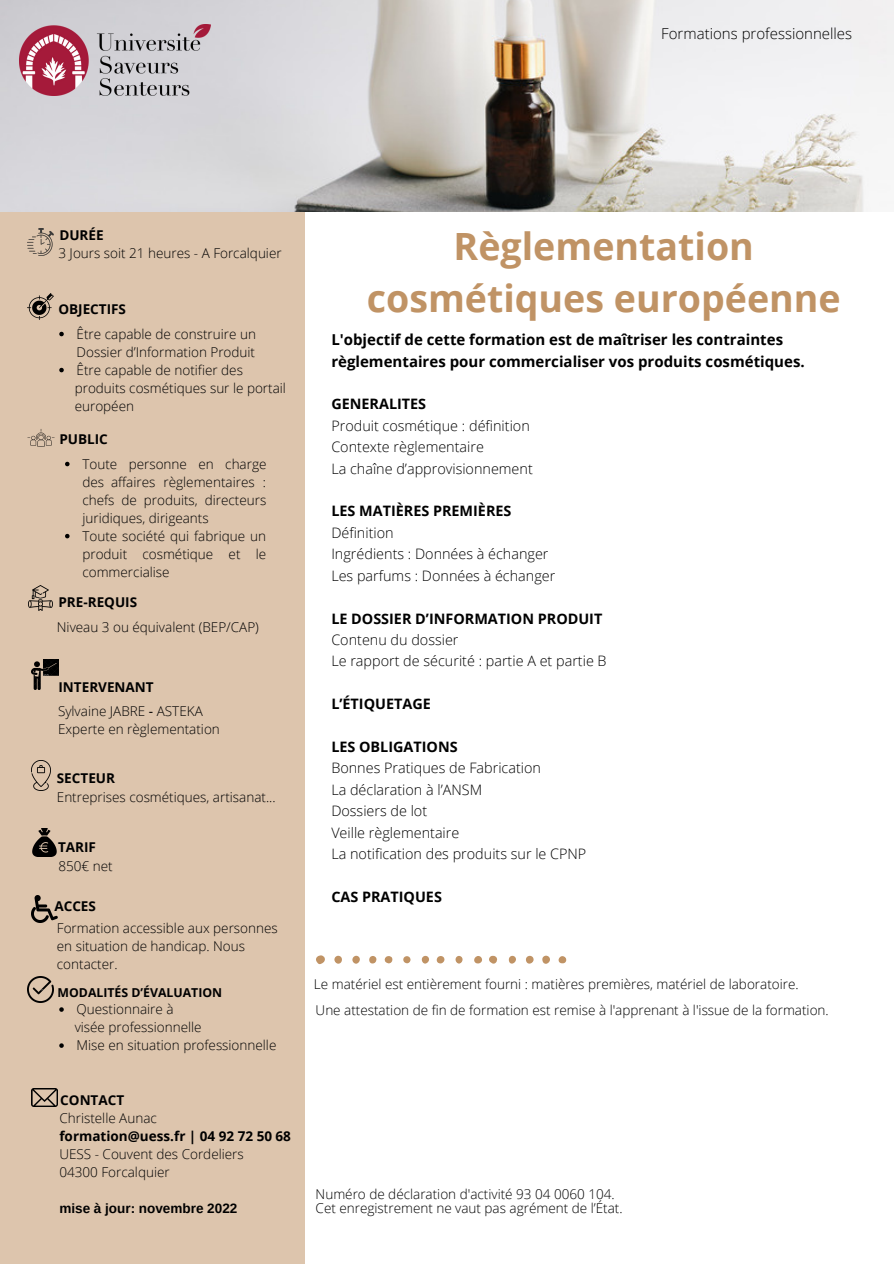
<style>
.page{position:relative;width:894px;height:1264px;background:#fff}
.page>*{position:absolute;margin:0;border:0;box-sizing:border-box;transform-origin:0 0}
.t1{font:700 37.5px/51.8px "Open Sans";color:#c09365;text-align:center}
.t2{font:700 15px/21.5px "Open Sans";color:#000}
.t3{font:300 15px "Open Sans";color:#000}
.t4{font:300 14.4px/21.5px "Open Sans";color:#000}
.t5{font:700 14.4px "Open Sans";color:#000}
.t6{font:300 13.5px/18px "Open Sans";color:#000}
.t7{font:700 13.5px "Open Sans";color:#000}
.t8{font:700 13.5px "Arimo";color:#000}
.t9{font:700 12.3px "Open Sans";color:#000}
.s1{font-family:"Noto Sans";font-weight:400}
</style>
<div class="page">
<div style="left:0;top:206px;width:304px;height:1057px;background:#ddc5ad"></div>
<img style="left:27px;top:228px;width:26px;height:27px">
<img style="left:28px;top:294px;width:26px;height:26px">
<svg style="left:27px;top:429px;width:27px;height:18px"></svg>
<img style="left:28px;top:585px;width:25px;height:25px">
<img style="left:32px;top:659px;width:27px;height:30px">
<img style="left:33px;top:828px;width:23px;height:28px">
<img style="left:31px;top:895px;width:26px;height:27px">
<img style="left:28px;top:976px;width:26px;height:26px">
<img style="left:32px;top:1088px;width:26px;height:18px">
<svg style="left:316px;top:955px;width:9px;height:9px"></svg>
<svg style="left:489px;top:955px;width:8px;height:8px"></svg>
<div style="left:542px;top:955px;width:8px;height:8px;background:#c09365;border-radius:50%"></div>
<svg style="left:525px;top:955px;width:8px;height:8px"></svg>
<div style="left:334px;top:955px;width:8px;height:8px;background:#c09365;border-radius:50%"></div>
<svg style="left:474px;top:956px;width:8px;height:7px"></svg>
<div style="left:352px;top:955px;width:8px;height:8px;background:#c09365;border-radius:50%"></div>
<svg style="left:436px;top:955px;width:8px;height:8px"></svg>
<svg style="left:384px;top:956px;width:8px;height:7px"></svg>
<div style="left:508px;top:955px;width:8px;height:8px;background:#c09365;border-radius:50%"></div>
<svg style="left:558px;top:956px;width:8px;height:7px"></svg>
<div style="left:421px;top:955px;width:8px;height:8px;background:#c09365;border-radius:50%"></div>
<div style="left:369px;top:955px;width:7px;height:8px;background:#c09365;border-radius:50%"></div>
<svg style="left:455px;top:956px;width:7px;height:7px"></svg>
<div style="left:403px;top:956px;width:7px;height:7px;background:#c09365;border-radius:50%"></div>
<img style="left:32px;top:761px;width:19px;height:29px">
<img style="left:0;top:0;width:893px;height:211px">
<img style="left:19px;top:25px;width:191px;height:71px">
<svg style="left:65px;top:462px;width:4px;height:4px"></svg>
<svg style="left:65px;top:534px;width:4px;height:4px"></svg>
<svg style="left:59px;top:1007px;width:5px;height:4px"></svg>
<svg style="left:59px;top:1043px;width:5px;height:4px"></svg>
<svg style="left:59px;top:332px;width:5px;height:4px"></svg>
<svg style="left:59px;top:368px;width:5px;height:4px"></svg>
<p class="t3" style="left:661px;top:23px;width:192px">Formations professionnelles</p>
<p class="t7" style="left:59px;top:226px;width:46px">DURÉE</p>
<p class="t6" style="left:58px;top:243px;width:225px">3 Jours soit 21 heures - A Forcalquier</p>
<p class="t7" style="left:58px;top:299px;width:69px">OBJECTIFS</p>
<p class="t6" style="left:75px;top:324px;width:213px">Être capable de construire un<br>Dossier d’Information Produit<br>Être capable de notifier des produits cosmétiques sur le portail européen</p>
<p class="t7" style="left:59px;top:430px;width:50px">PUBLIC</p>
<p class="t6" style="left:82px;top:454px;width:185px">Toute personne en charge des affaires règlementaires : chefs de produits, directeurs juridiques, dirigeants<br>Toute société qui fabrique un produit cosmétique et le commercialise</p>
<p class="t7" style="left:58px;top:593px;width:80px">PRE-REQUIS</p>
<p class="t6" style="left:57px;top:617px;width:203px">Niveau 3 ou équivalent (BEP/CAP)</p>
<p class="t7" style="left:58px;top:677px;width:97px">INTERVENANT</p>
<p class="t6" style="left:58px;top:701px;width:163px">Sylvaine JABRE <span class="s1">‐</span> ASTEKA<br>Experte en règlementation</p>
<p class="t7" style="left:57px;top:768px;width:60px">SECTEUR</p>
<p class="t6" style="left:57px;top:788px;width:220px">Entreprises cosmétiques, artisanat...</p>
<p class="t7" style="left:58px;top:837px;width:39px">TARIF</p>
<p class="t6" style="left:58px;top:856px;width:56px">850€ net</p>
<p class="t7" style="left:54px;top:896px;width:43px">ACCES</p>
<p class="t6" style="left:57px;top:918px;width:222px">Formation accessible aux personnes en situation de handicap. Nous contacter.</p>
<p class="t9" style="left:58px;top:983px;width:166px">MODALITÉS D’ÉVALUATION</p>
<p class="t6" style="left:77px;top:999px;width:98px">Questionnaire à</p>
<p class="t6" style="left:77px;top:1035px;width:201px">Mise en situation professionnelle</p>
<p class="t6" style="left:75px;top:1017px;width:128px">visée professionnelle</p>
<p class="t7" style="left:60px;top:1090px;width:65px">CONTACT</p>
<p class="t6" style="left:59px;top:1109px;width:99px">Christelle Aunac</p>
<p class="t7" style="left:59px;top:1126px;width:233px">formation@uess.fr | 04 92 72 50 68</p>
<p class="t6" style="left:59px;top:1145px;width:186px">UESS - Couvent des Cordeliers<br>04300 Forcalquier</p>
<p class="t8" style="left:59px;top:1201px;width:179px">mise à jour: novembre 2022</p>
<h1 class="t1" style="left:366px;top:219px;width:475px">Règlementation cosmétiques européenne</h1>
<p class="t2" style="left:331px;top:329px;width:475px">L'objectif de cette formation est de maîtriser les contraintes règlementaires pour commercialiser vos produits cosmétiques.</p>
<p class="t5" style="left:331px;top:394px;width:96px">GENERALITES</p>
<p class="t4" style="left:331px;top:414px;width:203px">Produit cosmétique : définition<br>Contexte règlementaire<br>La chaîne d’approvisionnement</p>
<p class="t5" style="left:331px;top:501px;width:181px">LES MATIÈRES PREMIÈRES</p>
<p class="t4" style="left:331px;top:521px;width:225px">Définition<br>Ingrédients : Données à échanger<br>Les parfums : Données à échanger</p>
<p class="t5" style="left:331px;top:608px;width:272px">LE DOSSIER D’INFORMATION PRODUIT</p>
<p class="t4" style="left:331px;top:628px;width:277px">Contenu du dossier<br>Le rapport de sécurité : partie A et partie B</p>
<p class="t5" style="left:331px;top:693px;width:101px">L’ÉTIQUETAGE</p>
<p class="t5" style="left:331px;top:736px;width:128px">LES OBLIGATIONS</p>
<p class="t4" style="left:331px;top:757px;width:256px">Bonnes Pratiques de Fabrication<br>La déclaration à l’ANSM<br>Dossiers de lot<br>Veille règlementaire<br>La notification des produits sur le CPNP</p>
<p class="t5" style="left:331px;top:886px;width:112px">CAS PRATIQUES</p>
<p class="t6" style="left:314px;top:974px;width:486px">Le matériel est entièrement fourni : matières premières, matériel de laboratoire.</p>
<p class="t6" style="left:315px;top:1000px;width:514px">Une attestation de fin de formation est remise à l'apprenant à l'issue de la formation.</p>
<p class="t6" style="left:315px;top:1187px;width:308px;line-height:13.5px">Numéro de déclaration d'activité 93 04 0060 104.<br>Cet enregistrement ne vaut pas agrément de l’État.</p>
</div>
